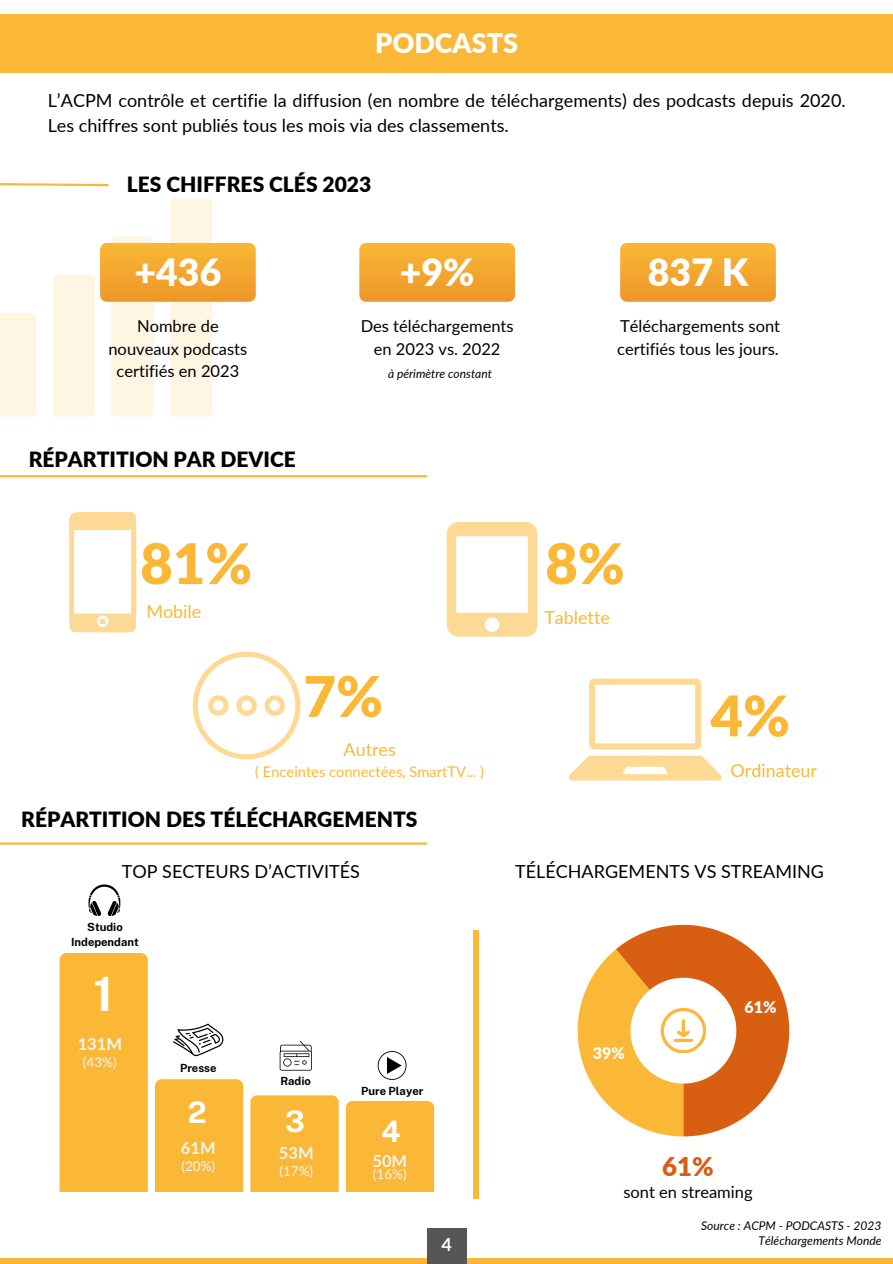
<style>
.page{position:relative;width:893px;height:1264px;background:#fff}
.page>*{position:absolute;margin:0;border:0;box-sizing:border-box;transform-origin:0 0}
.t1{font:900 56.1px "Lato";color:#fab836}
.t2{font:700 47.25px "Public Sans";color:#fff}
.t3{font:900 37.5px "Lato";color:#fff}
.t4{font:700 29.7px "Public Sans";color:#fff}
.t5{font:900 27px "Lato";color:#fff}
.t6{font:900 25.8px "Lato";color:#d85e12}
.t7{font:900 21px "Lato";color:#000}
.t8{font:18px/24.8px "Lato";color:#000}
.t9{font:18px "Lato";color:#fab836}
.t10{font:700 18px "Lato";color:#fff}
.t11{font:16.5px/22.5px "Lato";color:#000;text-align:center}
.t12{font:700 16.5px "Lato";color:#f4f4f4}
.t13{font:900 16.05px "Lato";color:#fff}
.t14{font:14.7px "Lato";color:#fab836}
.t15{font:13.5px "Lato";color:#f4f4f4}
.t16{font:italic 12px "Lato";color:#000}
.t17{font:700 11.25px/15px "Public Sans";color:#000;text-align:center}
</style>
<div class="page">
<div style="left:0;top:1257px;width:892px;height:6px;background:#fab836"></div>
<div style="left:427px;top:1227px;width:39px;height:36px;background:#565656"></div>
<div style="left:0;top:14px;width:892px;height:58px;background:#fab836"></div>
<svg style="left:0;top:183px;width:109px;height:4px"></svg>
<div style="left:0;top:313px;width:36px;height:103px;background:#fef5e3"></div>
<div style="left:53px;top:275px;width:42px;height:141px;background:#fef5e3;border-radius:4px"></div>
<div style="left:111px;top:236px;width:42px;height:180px;background:#fef5e3;border-radius:4px"></div>
<div style="left:170px;top:198px;width:42px;height:218px;background:#fef5e3;border-radius:4px"></div>
<div style="left:100px;top:243px;width:156px;height:58px;background:linear-gradient(to bottom,#fab736,#ee9729);border-radius:7px"></div>
<div style="left:359px;top:243px;width:156px;height:58px;background:linear-gradient(to bottom,#fab836,#ee9729);border-radius:7px"></div>
<div style="left:620px;top:243px;width:155px;height:58px;background:linear-gradient(to bottom,#fab836,#ee9729);border-radius:7px"></div>
<svg style="left:193px;top:651px;width:107px;height:108px"></svg>
<svg style="left:69px;top:512px;width:67px;height:120px"></svg>
<svg style="left:446px;top:522px;width:91px;height:114px"></svg>
<hr style="left:0;top:475px;width:427px;height:2px;background:#fab836">
<svg style="left:568px;top:755px;width:153px;height:25px"></svg>
<svg style="left:589px;top:678px;width:112px;height:71px"></svg>
<hr style="left:0;top:842px;width:427px;height:2px;background:#fab836">
<svg style="left:577px;top:924px;width:212px;height:212px"></svg>
<svg style="left:673px;top:1038px;width:20px;height:4px"></svg>
<div style="left:473px;top:930px;width:5px;height:268px;background:#fab836"></div>
<div style="left:59px;top:953px;width:89px;height:238px;background:#fab836"></div>
<div style="left:155px;top:1079px;width:88px;height:112px;background:#fab836"></div>
<div style="left:250px;top:1095px;width:88px;height:96px;background:#fab836"></div>
<div style="left:346px;top:1100px;width:88px;height:91px;background:#fab836"></div>
<svg style="left:88px;top:884px;width:33px;height:32px"></svg>
<svg style="left:280px;top:1040px;width:32px;height:30px"></svg>
<svg style="left:173px;top:1023px;width:50px;height:33px"></svg>
<svg style="left:377px;top:1051px;width:29px;height:28px"></svg>
<h6 class="t5" style="left:375px;top:26px;width:144px">PODCASTS</h6>
<p class="t8" style="left:48px;top:88px;width:799px">L’ACPM contrôle et certifie la diffusion (en nombre de téléchargements) des podcasts depuis 2020.<br>Les chiffres sont publiés tous les mois via des classements.</p>
<p class="t7" style="left:127px;top:171px;width:246px">LES CHIFFRES CLÉS 2023</p>
<p class="t3" style="left:134px;top:249px;width:88px">+436</p>
<h3 class="t3" style="left:400px;top:249px;width:76px">+9%</h3>
<p class="t3" style="left:647px;top:249px;width:102px">837 K</p>
<p class="t11" style="left:108px;top:314px;width:140px">Nombre de nouveaux podcasts certifiés en 2023</p>
<h3 class="t11" style="left:360px;top:314px;width:154px">Des téléchargements en 2023 vs. 2022</h3>
<p class="t11" style="left:617px;top:314px;width:164px;text-align:left">Téléchargements sont certifiés tous les jours.</p>
<p class="t16" style="left:388px;top:366px;width:105px">à périmètre constant</p>
<p class="t7" style="left:29px;top:446px;width:268px">RÉPARTITION PAR DEVICE</p>
<p class="t1" style="left:140px;top:528px;width:113px">81%</p>
<h2 class="t9" style="left:146px;top:599px;width:56px">Mobile</h2>
<h1 class="t1" style="left:303px;top:661px;width:81px">7%</h1>
<h6 class="t9" style="left:343px;top:738px;width:54px">Autres</h6>
<p class="t14" style="left:255px;top:762px;width:230px">( Enceintes connectées, SmartTV... )</p>
<p class="t1" style="left:545px;top:528px;width:81px">8%</p>
<p class="t9" style="left:544px;top:606px;width:67px">Tablette</p>
<h1 class="t1" style="left:710px;top:681px;width:81px">4%</h1>
<p class="t9" style="left:730px;top:759px;width:88px">Ordinateur</p>
<h1 class="t7" style="left:21px;top:806px;width:397px">RÉPARTITION DES TÉLÉCHARGEMENTS</h1>
<p class="t8" style="left:122px;top:858px;width:239px">TOP SECTEURS D’ACTIVITÉS</p>
<p class="t8" style="left:515px;top:858px;width:310px">TÉLÉCHARGEMENTS VS STREAMING</p>
<p class="t17" style="left:71px;top:919px;width:69px">Studio<br>Independant</p>
<p class="t2" style="left:93px;top:966px;width:22px">1</p>
<p class="t12" style="left:78px;top:1033px;width:46px">131M</p>
<p class="t15" style="left:83px;top:1053px;width:35px">(43%)</p>
<p class="t17" style="left:180px;top:1060px;width:38px">Presse</p>
<p class="t17" style="left:280px;top:1073px;width:32px">Radio</p>
<p class="t17" style="left:361px;top:1083px;width:64px">Pure Player</p>
<p class="t4" style="left:188px;top:1094px;width:20px">2</p>
<p class="t4" style="left:285px;top:1103px;width:21px">3</p>
<p class="t4" style="left:381px;top:1113px;width:21px">4</p>
<p class="t12" style="left:181px;top:1137px;width:36px">61M</p>
<p class="t12" style="left:279px;top:1142px;width:36px">53M</p>
<p class="t12" style="left:372px;top:1150px;width:36px">50M</p>
<p class="t15" style="left:181px;top:1157px;width:35px">(20%)</p>
<p class="t15" style="left:279px;top:1162px;width:35px">(17%)</p>
<p class="t15" style="left:373px;top:1165px;width:35px">(16%)</p>
<h4 class="t10" style="left:441px;top:1233px;width:12px">2</h4>
<p class="t10" style="left:441px;top:1233px;width:12px">4</p>
<h6 class="t13" style="left:593px;top:1043px;width:34px">39%</h6>
<h1 class="t13" style="left:744px;top:996px;width:34px">61%</h1>
<p class="t6" style="left:662px;top:1150px;width:53px">61%</p>
<p class="t11" style="left:623px;top:1180px;width:131px">sont en streaming</p>
<p class="t16" style="left:701px;top:1217px;width:182px">Source : ACPM - PODCASTS - 2023</p>
<p class="t16" style="left:758px;top:1233px;width:124px">Téléchargements Monde</p>
</div>
